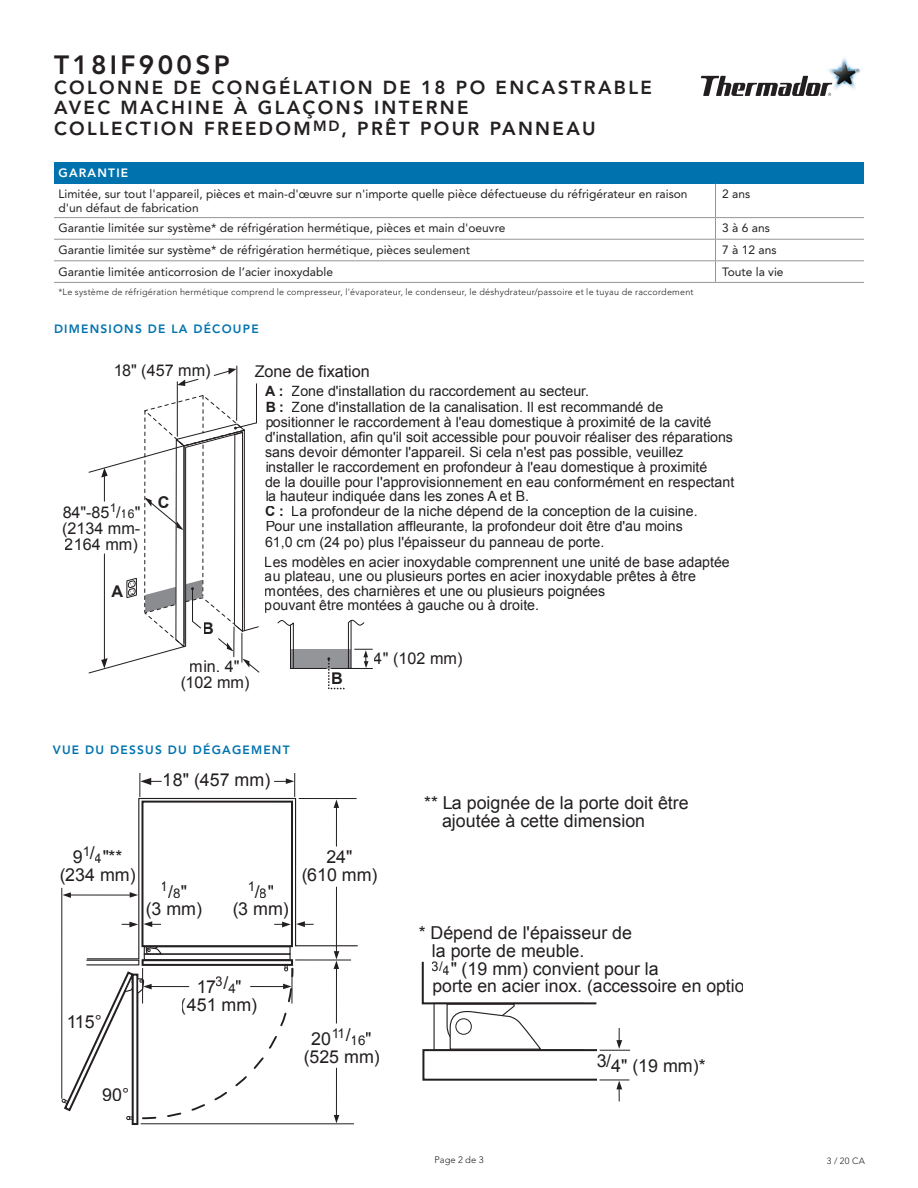
<style>
.page{position:relative;width:918px;height:1188px;background:#fff}
.page>*{position:absolute;margin:0;border:0;box-sizing:border-box;transform-origin:0 0}
.Spec_Page_Title_Mode{font:800 26.25px "Avenir LT Std";letter-spacing:.125em;color:#231f20}
.Spec_Page_Title_Desc{font:800 18.75px/20.2px "Avenir LT Std";letter-spacing:.125em;color:#231f20}
.t1{font:17.85px/17.9px "Arial";color:#231f20;text-align:center}
.t2{font:17.55px "Arial";color:#231f20}
.t3{font:16.2px/16.2px "Arial";color:#231f20;text-align:center}
.t4{font:700 16.2px "Arial";color:#231f20}
.t5{font:14.1px/15.1px "Arial";color:#231f20}
.t6{font:13.35px "Arial";color:#231f20}
.Spec_Page_Chart_Body{font:12px/13.5px "Avenir LT Std";color:#231f20}
.Spec_Page_Subhead_Bl{font:800 12px "Avenir LT Std";letter-spacing:.1em;color:#0073ae}
.Spec_Page_Subhead_Ba{font:800 12px "Avenir LT Std";letter-spacing:.1em;color:#fff}
.Spec_Page___of___Cen{font:300 9.3px "Avenir LT Std";color:#231f20}
.Spec_Page_Footnote{font:300 9px "Avenir LT Std";letter-spacing:.025em;color:#231f20}
.s1{font-size:12.15px}
.s2{font-weight:700}
.s3{font-size:13.35px}
.s4{font-size:17.85px}
</style>
<div class="page">
<img style="left:828px;top:58px;width:33px;height:32px">
<svg style="left:701px;top:76px;width:131px;height:20px"></svg>
<hr style="left:236px;top:366px;width:1px;height:54px;background:#231f20">
<hr style="left:256px;top:384px;width:1px;height:39px;background:#231f20">
<hr style="left:177px;top:382px;width:1px;height:54px;background:#231f20">
<svg style="left:213px;top:368px;width:23px;height:8px"></svg>
<svg style="left:177px;top:378px;width:22px;height:8px"></svg>
<svg style="left:88px;top:394px;width:172px;height:280px"></svg>
<div style="left:291px;top:649px;width:60px;height:19px;background:#939598"></div>
<svg style="left:277px;top:620px;width:17px;height:49px"></svg>
<hr style="left:290px;top:625px;width:1px;height:43px;background:#231f20">
<hr style="left:294px;top:668px;width:32px;height:1px;background:#231f20">
<svg style="left:327px;top:619px;width:46px;height:71px"></svg>
<hr style="left:61px;top:888px;width:1px;height:211px;background:#231f20">
<hr style="left:66px;top:895px;width:64px;height:1px;background:#231f20">
<svg style="left:63px;top:892px;width:8px;height:6px"></svg>
<svg style="left:86px;top:797px;width:272px;height:163px"></svg>
<div style="left:86px;top:960px;width:53px;height:5px;border:1px solid #231f20"></div>
<div style="left:142px;top:959px;width:151px;height:7px;border:2px solid #231f20"></div>
<svg style="left:145px;top:946px;width:17px;height:8px"></svg>
<div style="left:132px;top:974px;width:6px;height:151px;border:2px solid #231f20"></div>
<div style="left:144px;top:954px;width:147px;height:6px;border:1px solid #231f20"></div>
<hr style="left:336px;top:887px;width:1px;height:67px;background:#231f20">
<svg style="left:334px;top:800px;width:5px;height:8px"></svg>
<hr style="left:295px;top:959px;width:56px;height:2px;background:#231f20">
<hr style="left:299px;top:798px;width:58px;height:1px;background:#231f20">
<svg style="left:139px;top:773px;width:23px;height:24px"></svg>
<svg style="left:274px;top:773px;width:21px;height:24px"></svg>
<hr style="left:336px;top:1068px;width:1px;height:49px;background:#231f20">
<svg style="left:334px;top:951px;width:5px;height:18px"></svg>
<svg style="left:334px;top:1115px;width:5px;height:8px"></svg>
<hr style="left:141px;top:1123px;width:213px;height:1px;background:#231f20">
<svg style="left:62px;top:965px;width:232px;height:155px"></svg>
<hr style="left:142px;top:968px;width:1px;height:36px;background:#231f20">
<hr style="left:291px;top:968px;width:2px;height:36px;background:#231f20">
<svg style="left:144px;top:921px;width:17px;height:6px"></svg>
<svg style="left:122px;top:922px;width:16px;height:5px"></svg>
<svg style="left:274px;top:921px;width:40px;height:6px"></svg>
<div style="left:422px;top:1049px;width:176px;height:32px;border:2px solid #231f20"></div>
<svg style="left:421px;top:961px;width:177px;height:89px"></svg>
<div style="left:456px;top:1018px;width:16px;height:17px;border:1px solid #231f20;border-radius:50%"></div>
<hr style="left:600px;top:1050px;width:30px;height:1px;background:#231f20">
<svg style="left:616px;top:1028px;width:6px;height:21px"></svg>
<svg style="left:600px;top:1079px;width:29px;height:22px"></svg>
<hr style="left:336px;top:967px;width:1px;height:57px;background:#231f20">
<hr style="left:336px;top:805px;width:1px;height:42px;background:#231f20">
<div style="left:54px;top:162px;width:810px;height:22px;background:#0073ae"></div>
<hr style="left:54px;top:217px;width:662px;height:1px;background:#939598">
<hr style="left:715px;top:184px;width:1px;height:33px;background:#939598">
<hr style="left:716px;top:217px;width:148px;height:1px;background:#939598">
<svg style="left:715px;top:218px;width:1px;height:64px"></svg>
<hr style="left:54px;top:239px;width:662px;height:1px;background:#939598">
<hr style="left:716px;top:239px;width:148px;height:1px;background:#939598">
<hr style="left:54px;top:260px;width:662px;height:1px;background:#939598">
<hr style="left:716px;top:260px;width:148px;height:1px;background:#939598">
<hr style="left:54px;top:282px;width:662px;height:1px;background:#939598">
<hr style="left:716px;top:282px;width:148px;height:1px;background:#939598">
<p class="Spec_Page_Title_Mode" style="left:54px;top:49px;width:177px">T18IF900SP</p>
<p class="Spec_Page_Title_Desc" style="left:54px;top:78px;width:599px">COLONNE DE CONGÉLATION DE 18 PO ENCASTRABLE<br>AVEC MACHINE À GLAÇONS INTERNE<br>COLLECTION FREEDOM<sup>MD</sup>, PRÊT POUR PANNEAU</p>
<p class="Spec_Page_Subhead_Ba" style="left:58px;top:166px;width:71px">GARANTIE</p>
<p class="Spec_Page_Chart_Body" style="left:58px;top:188px;width:631px">Limitée, sur tout l'appareil, pièces et main-d'œuvre sur n'importe quelle pièce défectueuse du réfrigérateur en raison d'un défaut de fabrication</p>
<p class="Spec_Page_Chart_Body" style="left:722px;top:188px;width:30px">2 ans</p>
<p class="Spec_Page_Chart_Body" style="left:58px;top:222px;width:448px">Garantie limitée sur système* de réfrigération hermétique, pièces et main d'oeuvre</p>
<p class="Spec_Page_Chart_Body" style="left:722px;top:222px;width:49px">3 à 6 ans</p>
<p class="Spec_Page_Chart_Body" style="left:58px;top:243px;width:413px">Garantie limitée sur système* de réfrigération hermétique, pièces seulement</p>
<p class="Spec_Page_Chart_Body" style="left:722px;top:243px;width:56px">7 à 12 ans</p>
<p class="Spec_Page_Chart_Body" style="left:58px;top:265px;width:276px">Garantie limitée anticorrosion de l’acier inoxydable</p>
<p class="Spec_Page_Chart_Body" style="left:722px;top:265px;width:63px">Toute la vie</p>
<p class="Spec_Page_Footnote" style="left:58px;top:287px;width:637px">*Le système de réfrigération hermétique comprend le compresseur, l'évaporateur, le condenseur, le déshydrateur/passoire et le tuyau de raccordement</p>
<p class="Spec_Page_Subhead_Bl" style="left:54px;top:322px;width:206px">DIMENSIONS DE LA DÉCOUPE</p>
<p class="t3" style="left:113px;top:362px;width:99px">18" (457 mm)</p>
<p class="t3" style="left:62px;top:504px;width:79px">84"-85<sup>1</sup>/<span class="s1">16</span>"</p>
<p class="t3" style="left:62px;top:521px;width:80px;text-align:left">(2134 mm-<br>2164 mm)</p>
<p class="t4" style="left:112px;top:582px;width:13px">A</p>
<p class="t4" style="left:158px;top:493px;width:13px">C</p>
<p class="t4" style="left:203px;top:619px;width:13px">B</p>
<p class="t3" style="left:255px;top:363px;width:117px">Zone de fixation</p>
<p class="t5" style="left:265px;top:383px;width:471px"><span class="s2">A :</span> Zone d'installation du raccordement au secteur.<br><span class="s2">B :</span> Zone d'installation de la canalisation. Il est recommandé de positionner le raccordement à l'eau domestique à proximité de la cavité d'installation, afin qu'il soit accessible pour pouvoir réaliser des réparations sans devoir démonter l'appareil. Si cela n'est pas possible, veuillez installer le raccordement en profondeur à l'eau domestique à proximité<br>de la douille pour l'approvisionnement en eau conformément en respectant la hauteur indiquée dans les zones A et B.<br><span class="s2">C :</span> La profondeur de la niche dépend de la conception de la cuisine.<br>Pour une installation affleurante, la profondeur doit être d'au moins<br>61,0 cm (24 po) plus l'épaisseur du panneau de porte.</p>
<p class="t5" style="left:265px;top:555px;width:466px;line-height:14.4px">Les modèles en acier inoxydable comprennent une unité de base adaptée au plateau, une ou plusieurs portes en acier inoxydable prêtes à être montées, des charnières et une ou plusieurs poignées<br>pouvant être montées à gauche ou à droite.</p>
<p class="t3" style="left:180px;top:658px;width:71px">min. 4" (102 mm)</p>
<p class="Spec_Page_Subhead_Bl" style="left:53px;top:743px;width:238px">VUE DU DESSUS DU DÉGAGEMENT</p>
<p class="t1" style="left:163px;top:771px;width:109px">18" (457 mm)</p>
<p class="t4" style="left:332px;top:670px;width:13px">B</p>
<p class="t3" style="left:374px;top:651px;width:90px">4" (102 mm)</p>
<p class="t1" style="left:442px;top:794px;width:248px;text-align:left;text-indent:-18px">** La poignée de la porte doit être ajoutée à cette dimension</p>
<p class="t1" style="left:59px;top:848px;width:78px">9 <sup>1</sup> / <span class="s3">4</span> "** (234 mm)</p>
<p class="t1" style="left:301px;top:848px;width:78px">24"<br>(610 mm)</p>
<p class="t6" style="left:161px;top:881px;width:28px">1 <span class="s4">/</span> 8<span class="s4">"</span></p>
<p class="t1" style="left:146px;top:900px;width:58px">(3 mm)</p>
<p class="t6" style="left:248px;top:881px;width:28px">1 <span class="s4">/</span> 8<span class="s4">"</span></p>
<p class="t1" style="left:232px;top:900px;width:58px">(3 mm)</p>
<p class="t1" style="left:66px;top:1013px;width:37px">115°</p>
<p class="t1" style="left:102px;top:1086px;width:28px">90°</p>
<p class="t1" style="left:181px;top:978px;width:78px">17 <sup>3</sup> / <span class="s3">4</span> " (451 mm)</p>
<p class="t1" style="left:304px;top:1030px;width:78px">20 <sup>11</sup> / <span class="s3">16</span> " (525 mm)</p>
<p class="t1" style="left:432px;top:923px;width:228px;line-height:18.5px;text-align:left;text-indent:-13px">* Dépend de l'épaisseur de<br>la porte de meuble.<br><sup>3/</sup><span class="s3">4</span>" (19 mm) convient pour la</p>
<p class="t2" style="left:432px;top:975px;width:334px">porte en acier inox. (accessoire en option).</p>
<p class="t1" style="left:596px;top:1057px;width:111px">3/ 4" (19 mm)*</p>
<p class="Spec_Page___of___Cen" style="left:434px;top:1155px;width:51px">Page 2 de 3</p>
<p class="Spec_Page_Footnote" style="left:827px;top:1156px;width:40px">3 / 20 CA</p>
</div>
